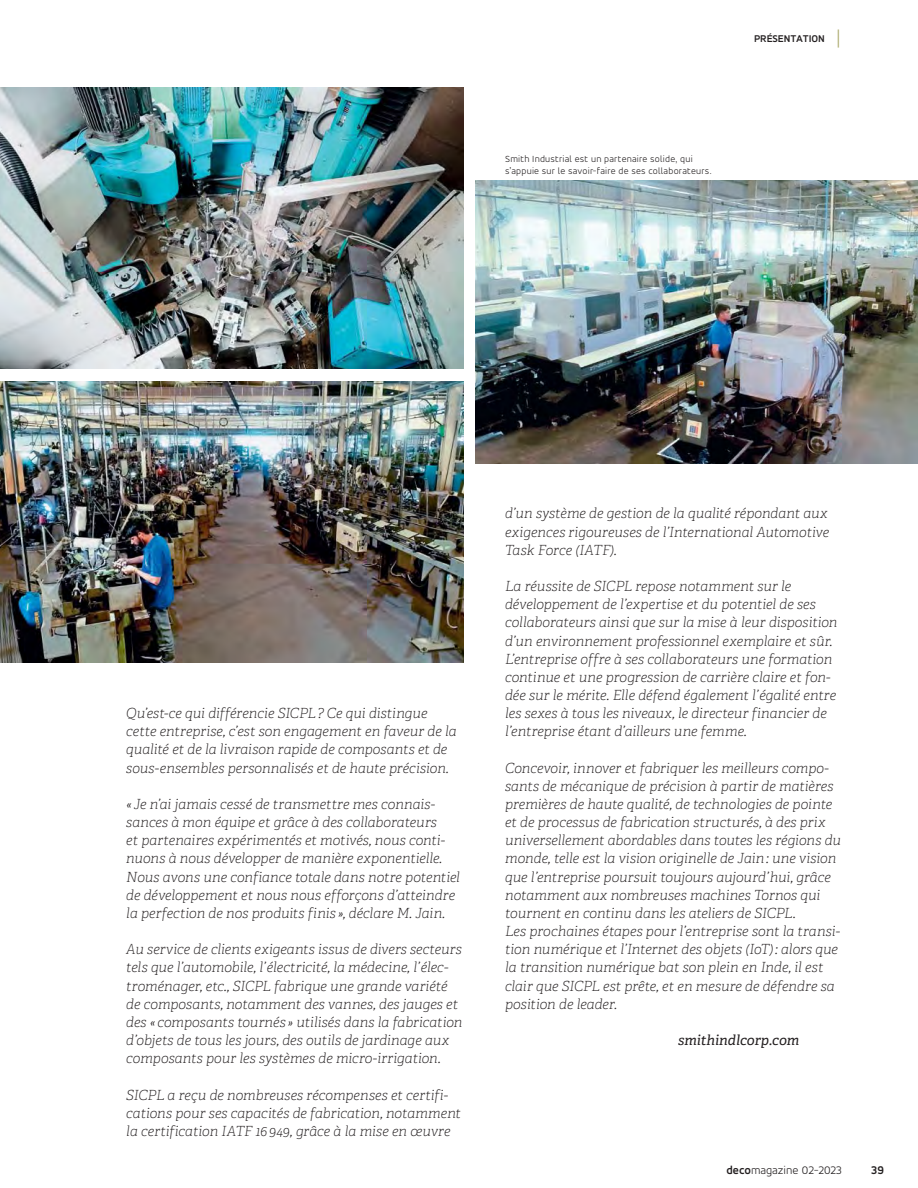
<style>
.page{position:relative;width:918px;height:1188px;background:#fff}
.page>*{position:absolute;margin:0;border:0;box-sizing:border-box;transform-origin:0 0}
.t1{font:italic 100 13.95px/18.1px "Adelle";color:#231f20}
.t2{font:italic 13.95px "Tornos Adelle";color:#231f20}
.t3{font:300 12px "Tornos Accord Alt";color:#231f20}
.t4{font:700 12px "Tornos Accord Alt";color:#231f20}
.t5{font:700 10.5px "Tornos Accord Alt";letter-spacing:-.01em;color:#231f20}
.t6{font:300 9.75px/12px "Tornos Accord Alt";letter-spacing:.02em;color:#231f20}
.s1{font-family:"DIN Pro";font-weight:300;font-size:21px;color:#aaa869}
.s2{font-weight:700}
</style>
<div class="page">
<img style="left:475px;top:180px;width:443px;height:284px">
<img style="left:0;top:381px;width:463px;height:281px">
<img style="left:0;top:87px;width:463px;height:281px">
<p class="t6" style="left:505px;top:154px;width:208px">Smith Industrial est un partenaire solide, qui s’appuie sur le savoir-faire de ses collaborateurs.</p>
<p class="t5" style="left:754px;top:33px;width:89px">PRÉSENTATION <span class="s1">|</span></p>
<p class="t1" style="left:126px;top:706px;width:332px">Qu’est-ce qui différencie SICPL ? Ce qui distingue cette entreprise, c’est son engagement en faveur de la qualité et de la livraison rapide de composants et de sous-ensembles personnalisés et de haute précision.</p>
<p class="t1" style="left:126px;top:797px;width:335px">« Je n’ai jamais cessé de transmettre mes connais&shy;sances à mon équipe et grâce à des collaborateurs<br>et partenaires expérimentés et motivés, nous conti&shy;nuons à nous développer de manière exponentielle.<br>Nous avons une confiance totale dans notre potentiel de développement et nous nous efforçons d’atteindre la perfection de nos produits finis », déclare M. Jain.</p>
<p class="t1" style="left:126px;top:942px;width:338px">Au service de clients exigeants issus de divers secteurs tels que l’automobile, l’électricité, la médecine, l’élec&shy;troménager, etc., SICPL fabrique une grande variété de composants, notamment des vannes, des jauges et des « composants tournés » utilisés dans la fabrication d’objets de tous les jours, des outils de jardinage aux composants pour les systèmes de micro-irrigation.</p>
<p class="t1" style="left:126px;top:1087px;width:336px">SICPL a reçu de nombreuses récompenses et certifi&shy;cations pour ses capacités de fabrication, notamment la certification IATF 16 949, grâce à la mise en œuvre</p>
<p class="t1" style="left:505px;top:506px;width:326px;text-align:justify">d’un système de gestion de la qualité répondant aux exigences rigoureuses de l’International Automotive Task Force (IATF).</p>
<p class="t1" style="left:505px;top:579px;width:334px">La réussite de SICPL repose notamment sur le développement de l’expertise et du potentiel de ses collaborateurs ainsi que sur la mise à leur disposition d’un environnement professionnel exemplaire et sûr.<br>L’entreprise offre à ses collaborateurs une formation continue et une progression de carrière claire et fon&shy;dée sur le mérite. Elle défend également l’égalité entre les sexes à tous les niveaux, le directeur financier de l’entreprise étant d’ailleurs une femme.</p>
<p class="t1" style="left:505px;top:760px;width:337px">Concevoir, innover et fabriquer les meilleurs compo&shy;sants de mécanique de précision à partir de matières premières de haute qualité, de technologies de pointe et de processus de fabrication structurés, à des prix universellement abordables dans toutes les régions du monde, telle est la vision originelle de Jain : une vision que l’entreprise poursuit toujours aujourd’hui, grâce notamment aux nombreuses machines Tornos qui tournent en continu dans les ateliers de SICPL.<br>Les prochaines étapes pour l’entreprise sont la transi&shy;tion numérique et l’Internet des objets (IoT) : alors que la transition numérique bat son plein en Inde, il est clair que SICPL est prête, et en mesure de défendre sa position de leader.</p>
<p class="t2" style="left:678px;top:1033px;width:123px">smithindlcorp.com</p>
<p class="t3" style="left:726px;top:1166px;width:117px"><span class="s2">deco</span>magazine 02-2023</p>
<p class="t4" style="left:871px;top:1165px;width:14px">39</p>
</div>
